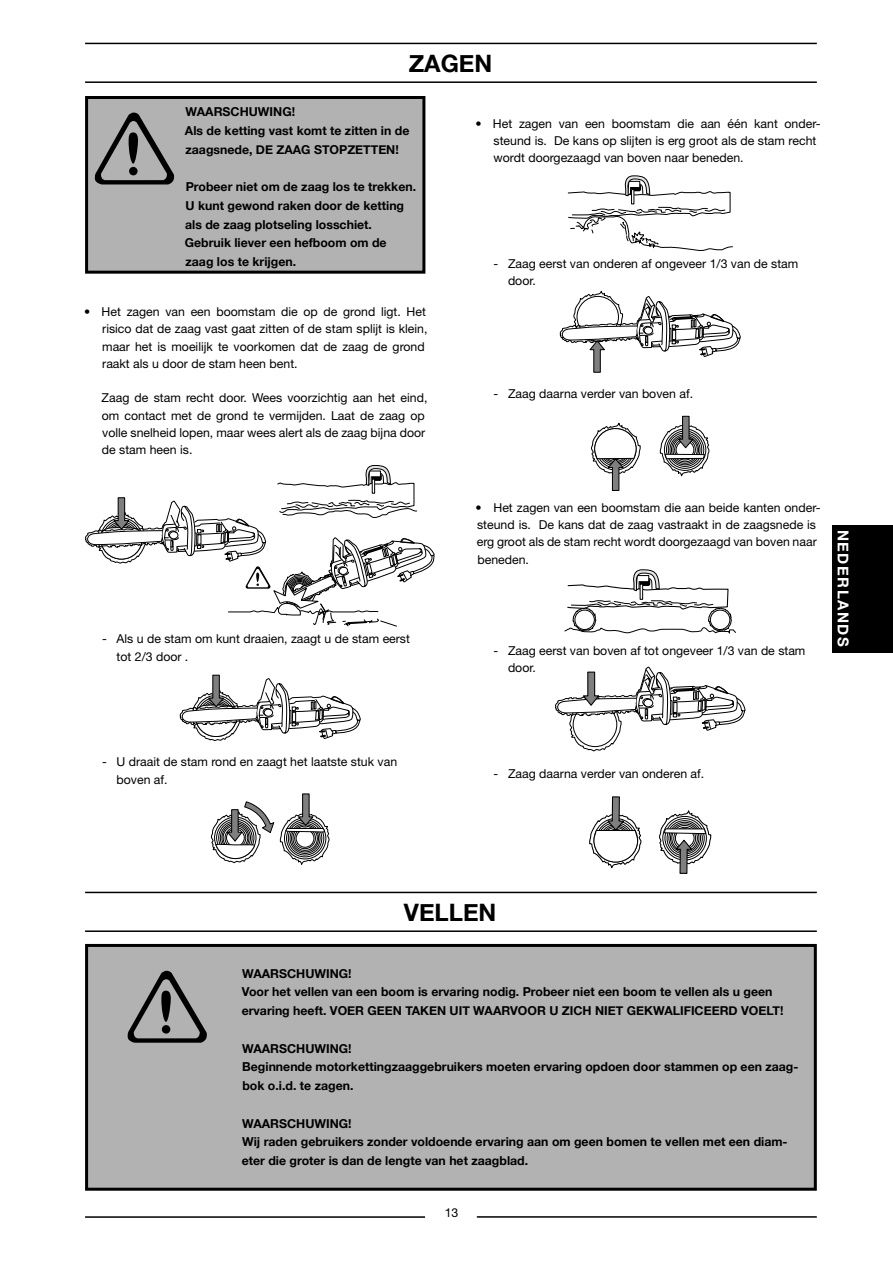
<style>
.page{position:relative;width:893px;height:1263px;background:#fff}
.page>*{position:absolute;margin:0;border:0;box-sizing:border-box;transform-origin:0 0}
.t1{font:700 24px "Helvetica Neue";color:#000}
.t2{font:700 15px "Helvetica Neue";letter-spacing:.1em;color:#fff}
.t3{font:12.3px/17.2px "Helvetica Neue";color:#000}
.t4{font:700 12.3px/18.8px "Helvetica Neue";color:#000}
</style>
<div class="page">
<div style="left:832px;top:525px;width:60px;height:128px;background:#000"></div>
<hr style="left:85px;top:1216px;width:340px;height:2px;background:#000">
<hr style="left:477px;top:1216px;width:339px;height:2px;background:#000">
<svg style="left:559px;top:290px;width:182px;height:83px"></svg>
<svg style="left:179px;top:674px;width:182px;height:67px"></svg>
<hr style="left:85px;top:43px;width:731px;height:1px;background:#000">
<hr style="left:85px;top:81px;width:731px;height:2px;background:#000">
<div style="left:87px;top:98px;width:337px;height:174px;background:#b2b2b2"></div>
<div style="left:85px;top:96px;width:340px;height:178px;border:3px solid #000"></div>
<svg style="left:94px;top:113px;width:80px;height:72px"></svg>
<div style="left:129px;top:167px;width:8px;height:8px;background:#000;border-radius:50%"></div>
<svg style="left:85px;top:465px;width:350px;height:162px"></svg>
<svg style="left:210px;top:793px;width:120px;height:72px"></svg>
<svg style="left:567px;top:175px;width:165px;height:76px"></svg>
<svg style="left:591px;top:422px;width:50px;height:69px"></svg>
<svg style="left:659px;top:415px;width:50px;height:62px"></svg>
<svg style="left:555px;top:569px;width:190px;height:183px"></svg>
<svg style="left:589px;top:796px;width:53px;height:73px"></svg>
<svg style="left:658px;top:810px;width:53px;height:134px"></svg>
<hr style="left:85px;top:892px;width:731px;height:1px;background:#000">
<hr style="left:85px;top:930px;width:731px;height:2px;background:#000">
<div style="left:87px;top:945px;width:728px;height:244px;background:#b2b2b2"></div>
<div style="left:85px;top:944px;width:731px;height:247px;border:3px solid #000"></div>
<svg style="left:127px;top:971px;width:80px;height:72px"></svg>
<div style="left:162px;top:1025px;width:8px;height:9px;background:#000;border-radius:50%"></div>
<h1 class="t1" style="left:408px;top:49px;width:85px">ZAGEN</h1>
<p class="t4" style="left:185px;top:102px;width:226px">WAARSCHUWING!<br>Als de ketting vast komt te zitten in de zaagsnede, DE ZAAG STOPZETTEN!</p>
<p class="t4" style="left:185px;top:177px;width:233px">Probeer niet om de zaag los te trekken.<br>U kunt gewond raken door de ketting als de zaag plotseling losschiet.<br>Gebruik liever een hefboom om de zaag los te krijgen.</p>
<p class="t3" style="left:102px;top:304px;width:327px;text-indent:-18px">• Het zagen van een boomstam die op de grond ligt. Het risico dat de zaag vast gaat zitten of de stam splijt is klein, maar het is moeilijk te voorkomen dat de zaag de grond raakt als u door de stam heen bent.</p>
<p class="t3" style="left:102px;top:391px;width:327px">Zaag de stam recht door. Wees voorzichtig aan het eind, om contact met de grond te vermijden. Laat de zaag op volle snelheid lopen, maar wees alert als de zaag bijna door de stam heen is.</p>
<p class="t3" style="left:493px;top:116px;width:328px;text-indent:-18px">• Het zagen van een boomstam die aan één kant onder&shy;steund is. De kans op slijten is erg groot als de stam recht wordt doorgezaagd van boven naar beneden.</p>
<p class="t3" style="left:508px;top:256px;width:292px;text-indent:-14px">- Zaag eerst van onderen af ongeveer 1/3 van de stam door.</p>
<p class="t3" style="left:493px;top:386px;width:201px">- Zaag daarna verder van boven af.</p>
<p class="t3" style="left:117px;top:632px;width:295px;text-indent:-14px">- Als u de stam om kunt draaien, zaagt u de stam eerst tot 2/3 door .</p>
<p class="t3" style="left:475px;top:500px;width:346px">• Het zagen van een boomstam die aan beide kanten onder&shy;steund is. De kans dat de zaag vastraakt in de zaagsnede is erg groot als de stam recht wordt doorgezaagd van boven naar beneden.</p>
<p class="t3" style="left:508px;top:643px;width:299px;text-indent:-14px">- Zaag eerst van boven af tot ongeveer 1/3 van de stam door.</p>
<p class="t2" style="left:852px;top:530px;width:119px;rotate:90deg">NEDERLANDS</p>
<p class="t3" style="left:117px;top:755px;width:282px;text-indent:-14px">- U draait de stam rond en zaagt het laatste stuk van boven af.</p>
<p class="t3" style="left:493px;top:766px;width:212px">- Zaag daarna verder van onderen af.</p>
<h1 class="t1" style="left:404px;top:898px;width:94px">VELLEN</h1>
<p class="t4" style="left:242px;top:964px;width:543px">WAARSCHUWING!<br>Voor het vellen van een boom is ervaring nodig. Probeer niet een boom te vellen als u geen ervaring heeft. VOER GEEN TAKEN UIT WAARVOOR U ZICH NIET GEKWALIFICEERD VOELT!</p>
<p class="t4" style="left:242px;top:1039px;width:558px">WAARSCHUWING!<br>Beginnende motorkettingzaaggebruikers moeten ervaring opdoen door stammen op een zaag&shy;bok o.i.d. te zagen.</p>
<p class="t4" style="left:242px;top:1114px;width:547px">WAARSCHUWING!<br>Wij raden gebruikers zonder voldoende ervaring aan om geen bomen te vellen met een diam&shy;eter die groter is dan de lengte van het zaagblad.</p>
<p class="t3" style="left:444px;top:1206px;width:15px">13</p>
</div>
